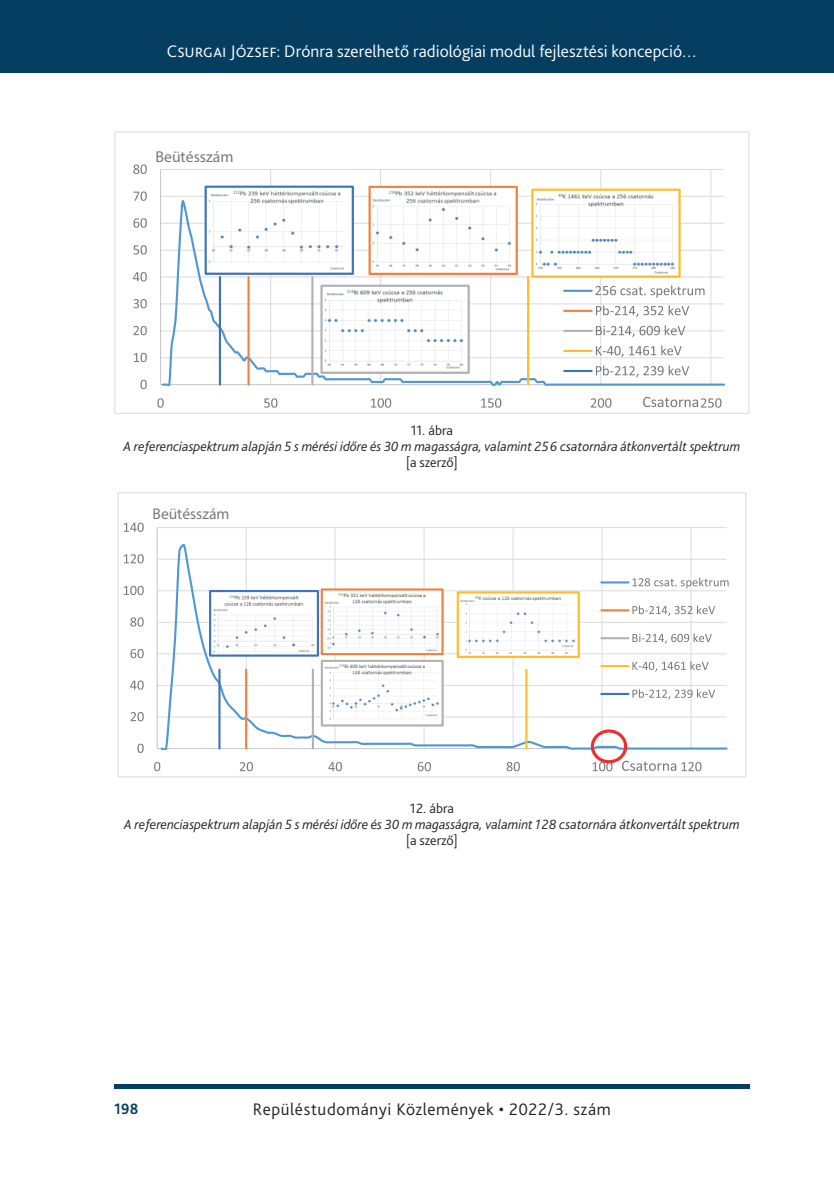
<style>
.page{position:relative;width:834px;height:1181px;background:#fff}
.page>*{position:absolute;margin:0;border:0;box-sizing:border-box;transform-origin:0 0}
.t1{font:300 17.5px "Bliss Pro";letter-spacing:.005em;color:#fff}
.t2{font:300 17.5px "Bliss Pro";letter-spacing:.03em;color:#231f20}
.t3{font:15.75px "Myriad Pro";color:#76787b}
.t4{font:700 15.75px "Bliss Pro";color:#063e62;scale:.95 1}
.t5{font:15.58px "Myriad Pro";color:#76787b}
.Ábra__képalárás{font:italic 300 14px/15.8px "Bliss Pro";color:#231f20;text-align:center}
.Ábra_címe{font:300 14px "Bliss Pro";color:#231f20}
.s1{font-style:normal}
</style>
<div class="page">
<div style="left:0;top:0;width:833px;height:73px;background:#063e62"></div>
<hr style="left:833px;top:0;width:1px;height:73px;background:#063e62">
<div style="left:114px;top:1084px;width:635px;height:5px;background:#063e62"></div>
<hr style="left:160px;top:169px;width:564px;height:1px;background:#dcdddf">
<hr style="left:270px;top:169px;width:1px;height:216px;background:#dcdddf">
<hr style="left:380px;top:169px;width:1px;height:216px;background:#dcdddf">
<hr style="left:490px;top:169px;width:1px;height:216px;background:#dcdddf">
<hr style="left:600px;top:169px;width:1px;height:216px;background:#dcdddf">
<hr style="left:710px;top:169px;width:1px;height:216px;background:#dcdddf">
<hr style="left:160px;top:169px;width:1px;height:216px;background:#c7c8ca">
<svg style="left:160px;top:196px;width:565px;height:190px"></svg>
<hr style="left:247px;top:277px;width:2px;height:108px;background:#f2813c">
<hr style="left:311px;top:277px;width:2px;height:108px;background:#b1b2b6">
<hr style="left:527px;top:277px;width:2px;height:108px;background:#fdbe28">
<hr style="left:219px;top:277px;width:2px;height:108px;background:#3f73ba">
<svg style="left:140px;top:380px;width:7px;height:9px"></svg>
<svg style="left:134px;top:353px;width:13px;height:9px"></svg>
<svg style="left:133px;top:326px;width:14px;height:9px"></svg>
<svg style="left:133px;top:299px;width:14px;height:9px"></svg>
<svg style="left:133px;top:272px;width:14px;height:9px"></svg>
<svg style="left:133px;top:245px;width:14px;height:10px"></svg>
<svg style="left:133px;top:218px;width:14px;height:10px"></svg>
<svg style="left:133px;top:191px;width:14px;height:10px"></svg>
<svg style="left:133px;top:165px;width:14px;height:9px"></svg>
<svg style="left:157px;top:398px;width:7px;height:10px"></svg>
<svg style="left:264px;top:398px;width:13px;height:10px"></svg>
<svg style="left:371px;top:398px;width:20px;height:10px"></svg>
<svg style="left:481px;top:398px;width:20px;height:10px"></svg>
<svg style="left:590px;top:398px;width:21px;height:10px"></svg>
<svg style="left:643px;top:397px;width:78px;height:11px"></svg>
<hr style="left:564px;top:290px;width:27px;height:2px;background:#5198d2">
<svg style="left:595px;top:285px;width:109px;height:13px"></svg>
<hr style="left:564px;top:310px;width:27px;height:2px;background:#f2813c">
<svg style="left:595px;top:305px;width:94px;height:12px"></svg>
<hr style="left:564px;top:330px;width:27px;height:2px;background:#b1b2b6">
<svg style="left:595px;top:325px;width:90px;height:12px"></svg>
<hr style="left:564px;top:350px;width:27px;height:2px;background:#fdbe28">
<svg style="left:595px;top:345px;width:86px;height:12px"></svg>
<hr style="left:564px;top:370px;width:27px;height:2px;background:#3f73ba">
<svg style="left:595px;top:365px;width:94px;height:12px"></svg>
<div style="left:114px;top:131px;width:635px;height:283px;border:1px solid #dcdddf"></div>
<img style="left:534px;top:192px;width:143px;height:83px">
<div style="left:531px;top:189px;width:149px;height:89px;border:2px solid #fdbe28"></div>
<img style="left:323px;top:288px;width:143px;height:83px">
<div style="left:320px;top:285px;width:149px;height:89px;border:2px solid #b1b2b6"></div>
<img style="left:207px;top:189px;width:144px;height:83px">
<div style="left:204px;top:186px;width:150px;height:89px;border:2px solid #3f73ba"></div>
<img style="left:371px;top:189px;width:143px;height:83px">
<div style="left:368px;top:186px;width:149px;height:89px;border:2px solid #f2813c"></div>
<hr style="left:157px;top:716px;width:569px;height:1px;background:#dcdddf">
<hr style="left:157px;top:685px;width:569px;height:1px;background:#dcdddf">
<hr style="left:157px;top:653px;width:569px;height:1px;background:#dcdddf">
<hr style="left:157px;top:622px;width:569px;height:1px;background:#dcdddf">
<hr style="left:157px;top:590px;width:569px;height:1px;background:#dcdddf">
<hr style="left:157px;top:559px;width:569px;height:1px;background:#dcdddf">
<hr style="left:157px;top:527px;width:569px;height:1px;background:#dcdddf">
<hr style="left:246px;top:527px;width:1px;height:221px;background:#dcdddf">
<hr style="left:334px;top:527px;width:1px;height:221px;background:#dcdddf">
<hr style="left:423px;top:527px;width:1px;height:221px;background:#dcdddf">
<hr style="left:512px;top:527px;width:1px;height:221px;background:#dcdddf">
<hr style="left:601px;top:527px;width:1px;height:221px;background:#dcdddf">
<hr style="left:690px;top:527px;width:1px;height:221px;background:#dcdddf">
<hr style="left:157px;top:527px;width:1px;height:221px;background:#c7c8ca">
<hr style="left:157px;top:748px;width:569px;height:1px;background:#c7c8ca">
<svg style="left:159px;top:544px;width:568px;height:205px"></svg>
<hr style="left:245px;top:669px;width:2px;height:79px;background:#f2813c">
<hr style="left:312px;top:669px;width:2px;height:79px;background:#b1b2b6">
<hr style="left:525px;top:669px;width:2px;height:79px;background:#fdbe28">
<hr style="left:218px;top:669px;width:2px;height:79px;background:#3f73ba">
<svg style="left:137px;top:743px;width:7px;height:10px"></svg>
<svg style="left:130px;top:712px;width:14px;height:9px"></svg>
<svg style="left:130px;top:680px;width:14px;height:10px"></svg>
<svg style="left:130px;top:649px;width:14px;height:9px"></svg>
<svg style="left:130px;top:617px;width:14px;height:9px"></svg>
<svg style="left:124px;top:586px;width:20px;height:9px"></svg>
<svg style="left:124px;top:554px;width:20px;height:9px"></svg>
<svg style="left:124px;top:523px;width:20px;height:9px"></svg>
<svg style="left:154px;top:762px;width:6px;height:9px"></svg>
<svg style="left:240px;top:762px;width:13px;height:9px"></svg>
<svg style="left:328px;top:762px;width:14px;height:9px"></svg>
<svg style="left:417px;top:762px;width:14px;height:9px"></svg>
<svg style="left:506px;top:762px;width:14px;height:9px"></svg>
<svg style="left:592px;top:762px;width:20px;height:9px"></svg>
<svg style="left:622px;top:761px;width:79px;height:10px"></svg>
<hr style="left:601px;top:581px;width:27px;height:2px;background:#5198d2">
<svg style="left:632px;top:577px;width:96px;height:11px"></svg>
<hr style="left:601px;top:609px;width:27px;height:2px;background:#f2813c">
<svg style="left:632px;top:605px;width:83px;height:11px"></svg>
<hr style="left:601px;top:637px;width:27px;height:2px;background:#b1b2b6">
<svg style="left:632px;top:633px;width:79px;height:11px"></svg>
<hr style="left:601px;top:665px;width:27px;height:2px;background:#fdbe28">
<svg style="left:632px;top:661px;width:76px;height:10px"></svg>
<hr style="left:601px;top:693px;width:27px;height:2px;background:#3f73ba">
<svg style="left:632px;top:689px;width:83px;height:10px"></svg>
<div style="left:117px;top:492px;width:629px;height:285px;border:1px solid #dcdddf"></div>
<img style="left:459px;top:594px;width:117px;height:61px">
<div style="left:456px;top:591px;width:123px;height:67px;border:2px solid #fdbe28"></div>
<img style="left:324px;top:663px;width:116px;height:60px">
<div style="left:321px;top:660px;width:122px;height:66px;border:2px solid #b1b2b6"></div>
<img style="left:323px;top:591px;width:117px;height:61px">
<div style="left:320px;top:588px;width:123px;height:67px;border:2px solid #f2813c"></div>
<img style="left:212px;top:593px;width:104px;height:60px">
<div style="left:209px;top:590px;width:110px;height:66px;border:2px solid #3f73ba"></div>
<div style="left:590px;top:729px;width:37px;height:34px;border:3px solid #ee2f2d;border-radius:50%"></div>
<p class="t1" style="left:167px;top:41px;width:532px">Csurgai József: Drónra szerelhető radiológiai modul fejlesztési koncepció…</p>
<p class="t3" style="left:155px;top:147px;width:80px">Beütésszám</p>
<p class="Ábra_címe" style="left:411px;top:422px;width:44px">11. ábra</p>
<p class="Ábra__képalárás" style="left:123px;top:438px;width:618px">A referenciaspektrum alapján 5 s mérési időre és -30 m magasságra, valamint 256 csatornára átkonvertált spektrum <span class="s1">[a szerző]</span></p>
<p class="t5" style="left:152px;top:504px;width:78px">Beütésszám</p>
<p class="Ábra_címe" style="left:410px;top:800px;width:46px">12. ábra</p>
<p class="Ábra__képalárás" style="left:124px;top:816px;width:617px">A referenciaspektrum alapján 5 s mérési időre és -30 m magasságra, valamint 128 csatornára átkonvertált spektrum <span class="s1">[a szerző]</span></p>
<p class="t4" style="left:114px;top:1099px;width:27px">198</p>
<p class="t2" style="left:253px;top:1098px;width:359px">Repüléstudományi Közlemények • 2022/3. szám</p>
</div>
